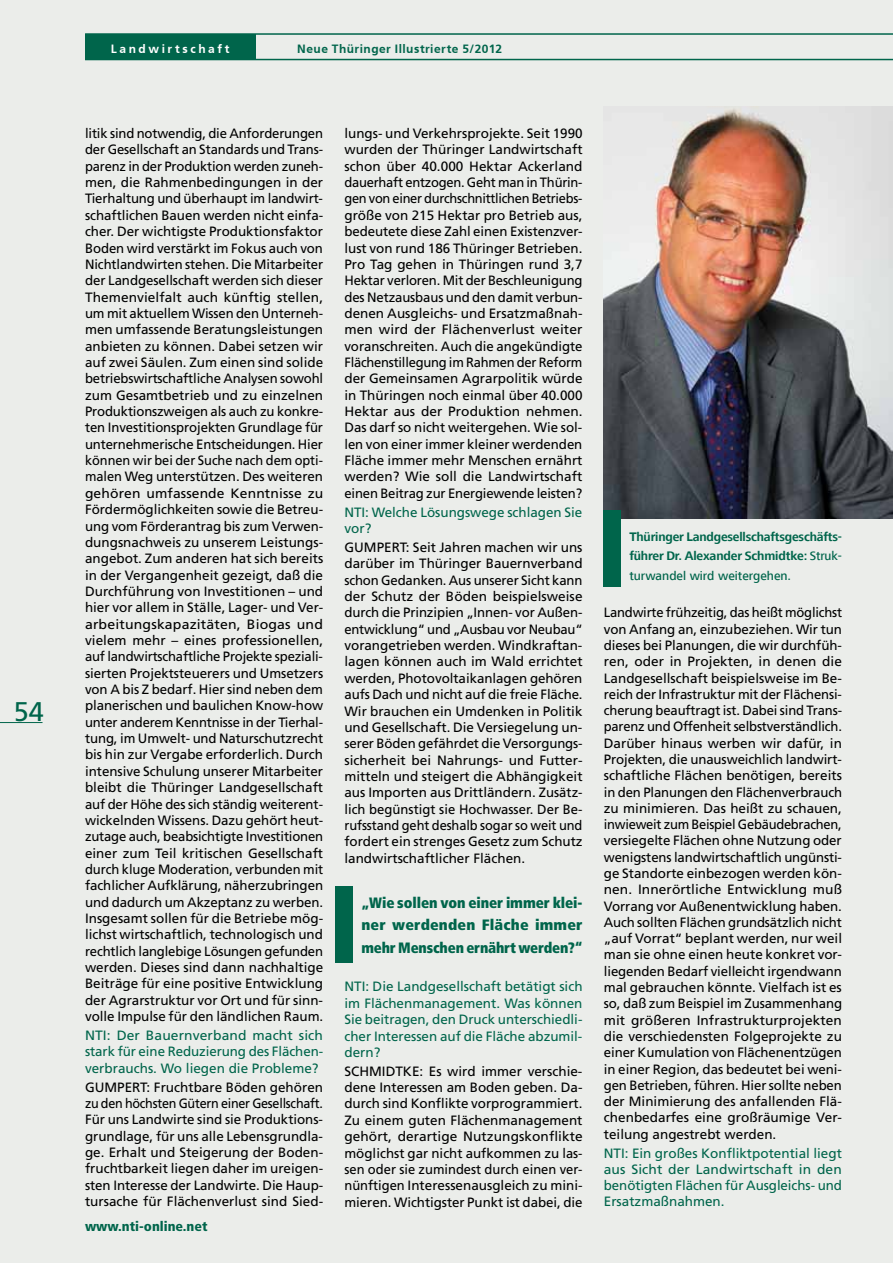
<style>
.page{position:relative;width:893px;height:1263px;background:#ebedea}
.page>*{position:absolute;margin:0;border:0;box-sizing:border-box;transform-origin:0 0}
.t1{font:27px "Frutiger";color:#00654b}
.t2{font:900 condensed 15px/22.5px "Frutiger";letter-spacing:-.015em;color:#00654b;text-align:justify}
.t3{font:13.5px/16.4px "Frutiger";color:#000;text-align:justify}
.t4{font:13.5px/16.4px "Frutiger";color:#000;text-align:justify;scale:.96 1}
.t5{font:13.5px/16.4px "Frutiger";color:#00654b;text-align:justify}
.t6{font:900 condensed 13.5px "Frutiger";color:#00654b;scale:1.05 1}
.t7{font:700 12.75px/19.5px "Frutiger Next LT";letter-spacing:-.01em;color:#00654b;text-align:justify}
.t8{font:700 12px "Frutiger 65";letter-spacing:.04em;color:#00654b}
.t9{font:700 12px "Frutiger 65";letter-spacing:.215em;color:#fff}
.s1{font-weight:500}
</style>
<div class="page">
<img style="left:604px;top:106px;width:289px;height:413px">
<div style="left:604px;top:510px;width:17px;height:77px;background:#00654b"></div>
<div style="left:336px;top:886px;width:17px;height:77px;background:#00654b"></div>
<hr style="left:85px;top:33px;width:808px;height:2px;background:#00654b">
<hr style="left:85px;top:59px;width:808px;height:1px;background:#00654b">
<div style="left:85px;top:34px;width:170px;height:26px;background:#00654b"></div>
<hr style="left:0;top:722px;width:43px;height:1px;background:#00654b">
<h1 class="t1" style="left:14px;top:695px;width:32px">54</h1>
<p class="t9" style="left:111px;top:41px;width:120px">Landwirtschaft</p>
<p class="t8" style="left:297px;top:41px;width:207px">Neue Thüringer Illustrierte 5/2012</p>
<p class="t3" style="left:85px;top:125px;width:240px">litik sind notwendig, die Anforderungen der Gesellschaft an Standards und Trans&shy;parenz in der Produktion werden zuneh&shy;men, die Rahmenbedingungen in der Tierhaltung und überhaupt im landwirt&shy;schaftlichen Bauen werden nicht einfa&shy;cher. Der wichtigste Produktionsfaktor Boden wird verstärkt im Fokus auch von Nichtlandwirten stehen. Die Mitarbeiter der Landgesellschaft werden sich dieser Themenvielfalt auch künftig stellen, um mit aktuellem Wissen den Unterneh&shy;men umfassende Beratungsleistungen anbieten zu können. Dabei setzen wir auf zwei Säulen. Zum einen sind solide betriebswirtschaftliche Analysen sowohl zum Gesamtbetrieb und zu einzelnen Produktionszweigen als auch zu konkre&shy;ten Investitionsprojekten Grundlage für unternehmerische Entscheidungen. Hier können wir bei der Suche nach dem opti&shy;malen Weg unterstützen. Des weiteren gehören umfassende Kenntnisse zu Fördermöglichkeiten sowie die Betreu&shy;ung vom Förderantrag bis zum Verwen&shy;dungsnachweis zu unserem Leistungs&shy;angebot. Zum anderen hat sich bereits in der Vergangenheit gezeigt, daß die Durchführung von Investitionen – und hier vor allem in Ställe, Lager- und Ver&shy;arbeitungskapazitäten, Biogas und vielem mehr – eines professionellen, auf landwirtschaftliche Projekte speziali&shy;sierten Projektsteuerers und Umsetzers von A bis Z bedarf. Hier sind neben dem planerischen und baulichen Know-how unter anderem Kenntnisse in der Tierhal&shy;tung, im Umwelt- und Naturschutzrecht bis hin zur Vergabe erforderlich. Durch intensive Schulung unserer Mitarbeiter bleibt die Thüringer Landgesellschaft auf der Höhe des sich ständig weiterent&shy;wickelnden Wissens. Dazu gehört heut&shy;zutage auch, beabsichtigte Investitionen einer zum Teil kritischen Gesellschaft durch kluge Moderation, verbunden mit fachlicher Aufklärung, näherzubringen und dadurch um Akzeptanz zu werben.<br>Insgesamt sollen für die Betriebe mög&shy;lichst wirtschaftlich, technologisch und rechtlich langlebige Lösungen gefunden werden. Dieses sind dann nachhaltige Beiträge für eine positive Entwicklung der Agrarstruktur vor Ort und für sinn&shy;volle Impulse für den ländlichen Raum.</p>
<p class="t5" style="left:85px;top:1027px;width:240px">NTI: Der Bauernverband macht sich stark für eine Reduzierung des Flächen&shy;verbrauchs. Wo liegen die Probleme?</p>
<p class="t3" style="left:85px;top:1078px;width:240px">GUMPERT: Fruchtbare Böden gehören zu den höchsten Gütern einer Gesellschaft.<br>Für uns Landwirte sind sie Produktions&shy;grundlage, für uns alle Lebensgrundla&shy;ge. Erhalt und Steigerung der Boden&shy;fruchtbarkeit liegen daher im ureigen&shy;sten Interesse der Landwirte. Die Haup&shy;tursache für Flächenverlust sind Sied-</p>
<p class="t6" style="left:85px;top:1218px;width:118px">www.nti-online.net</p>
<p class="t3" style="left:344px;top:125px;width:240px">lungs- und Verkehrsprojekte. Seit 1990 wurden der Thüringer Landwirtschaft schon über 40.000 Hektar Ackerland dauerhaft entzogen. Geht man in Thürin&shy;gen von einer durchschnittlichen Betriebs&shy;größe von 215 Hektar pro Betrieb aus, bedeutete diese Zahl einen Existenzver&shy;lust von rund 186 Thüringer Betrieben.<br>Pro Tag gehen in Thüringen rund 3,7<br>Hektar verloren. Mit der Beschleunigung des Netzausbaus und den damit verbun&shy;denen Ausgleichs- und Ersatzmaßnah&shy;men wird der Flächenverlust weiter voranschreiten. Auch die angekündigte Flächenstillegung im Rahmen der Reform der Gemeinsamen Agrarpolitik würde in Thüringen noch einmal über 40.000<br>Hektar aus der Produktion nehmen.<br>Das darf so nicht weitergehen. Wie sol&shy;len von einer immer kleiner werdenden Fläche immer mehr Menschen ernährt werden? Wie soll die Landwirtschaft einen Beitrag zur Energiewende leisten?</p>
<p class="t5" style="left:344px;top:504px;width:239px">NTI: Welche Lösungswege schlagen Sie vor?</p>
<p class="t3" style="left:344px;top:539px;width:240px">GUMPERT: Seit Jahren machen wir uns darüber im Thüringer Bauernverband schon Gedanken. Aus unserer Sicht kann der Schutz der Böden beispielsweise durch die Prinzipien „Innen- vor Außen&shy;entwicklung“ und „Ausbau vor Neubau“ vorangetrieben werden. Windkraftan&shy;lagen können auch im Wald errichtet werden, Photovoltaikanlagen gehören aufs Dach und nicht auf die freie Fläche.<br>Wir brauchen ein Umdenken in Politik und Gesellschaft. Die Versiegelung un&shy;serer Böden gefährdet die Versorgungs&shy;sicherheit bei Nahrungs- und Futter&shy;mitteln und steigert die Abhängigkeit aus Importen aus Drittländern. Zusätz&shy;lich begünstigt sie Hochwasser. Der Be&shy;rufsstand geht deshalb sogar so weit und fordert ein strenges Gesetz zum Schutz landwirtschaftlicher Flächen.</p>
<p class="t2" style="left:361px;top:891px;width:223px">„Wie sollen von einer immer klei&shy;ner werdenden Fläche immer mehr Menschen ernährt werden?“</p>
<p class="t5" style="left:344px;top:978px;width:240px">NTI: Die Landgesellschaft betätigt sich im Flächenmanagement. Was können Sie beitragen, den Druck unterschiedli&shy;cher Interessen auf die Fläche abzumil&shy;dern?</p>
<p class="t3" style="left:344px;top:1063px;width:240px">SCHMIDTKE: Es wird immer verschie&shy;dene Interessen am Boden geben. Da&shy;durch sind Konflikte vorprogrammiert.<br>Zu einem guten Flächenmanagement gehört, derartige Nutzungskonflikte möglichst gar nicht aufkommen zu las&shy;sen oder sie zumindest durch einen ver&shy;nünftigen Interessenausgleich zu mini&shy;mieren. Wichtigster Punkt ist dabei, die</p>
<p class="t7" style="left:629px;top:527px;width:214px">Thüringer Landgesellschaftsgeschäfts&shy;führer Dr. Alexander Schmidtke: <span class="s1">Struk&shy;turwandel wird weitergehen.</span></p>
<p class="t4" style="left:604px;top:604px;width:250px">Landwirte frühzeitig, das heißt möglichst von Anfang an, einzubeziehen. Wir tun dieses bei Planungen, die wir durchfüh&shy;ren, oder in Projekten, in denen die Landgesellschaft beispielsweise im Be&shy;reich der Infrastruktur mit der Flächensi&shy;cherung beauftragt ist. Dabei sind Trans&shy;parenz und Offenheit selbstverständlich.<br>Darüber hinaus werben wir dafür, in Projekten, die unausweichlich landwirt&shy;schaftliche Flächen benötigen, bereits in den Planungen den Flächenverbrauch zu minimieren. Das heißt zu schauen, inwieweit zum Beispiel Gebäudebrachen, versiegelte Flächen ohne Nutzung oder wenigstens landwirtschaftlich ungünsti&shy;ge Standorte einbezogen werden kön&shy;nen. Innerörtliche Entwicklung muß Vorrang vor Außenentwicklung haben.<br>Auch sollten Flächen grundsätzlich nicht „auf Vorrat“ beplant werden, nur weil man sie ohne einen heute konkret vor&shy;liegenden Bedarf vielleicht irgendwann mal gebrauchen könnte. Vielfach ist es so, daß zum Beispiel im Zusammenhang mit größeren Infrastrukturprojekten die verschiedensten Folgeprojekte zu einer Kumulation von Flächenentzügen in einer Region, das bedeutet bei weni&shy;gen Betrieben, führen. Hier sollte neben der Minimierung des anfallenden Flä&shy;chenbedarfes eine großräumige Ver&shy;teilung angestrebt werden.</p>
<p class="t5" style="left:604px;top:1144px;width:240px">NTI: Ein großes Konfliktpotential liegt aus Sicht der Landwirtschaft in den benötigten Flächen für Ausgleichs- und Ersatzmaßnahmen.</p>
</div>
